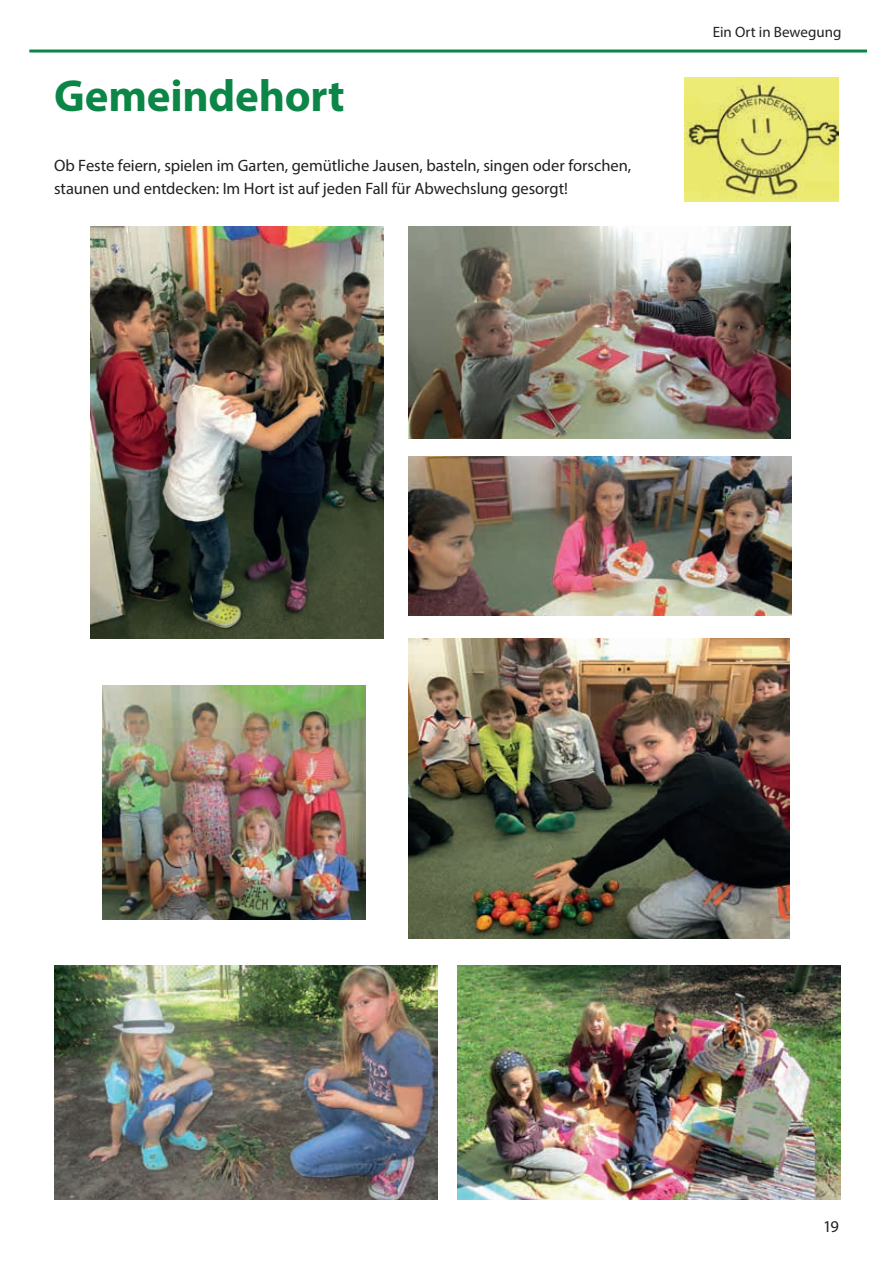
<style>
.page{position:relative;width:893px;height:1263px;background:#fff}
.page>*{position:absolute;margin:0;border:0;box-sizing:border-box;transform-origin:0 0}
.t1{font:700 45px "Myriad Pro";letter-spacing:-.005em;color:#0b8647}
.t2{font:16.5px/23.4px "Myriad Pro";color:#231f20}
.t3{font:15px "Myriad Pro";color:#231f20}
</style>
<div class="page">
<hr style="left:29px;top:50px;width:838px;height:3px;background:#0b8647">
<img style="left:55px;top:966px;width:383px;height:233px">
<img style="left:102px;top:685px;width:263px;height:234px">
<img style="left:91px;top:226px;width:293px;height:413px">
<img style="left:408px;top:226px;width:383px;height:213px">
<img style="left:408px;top:639px;width:382px;height:299px">
<img style="left:408px;top:457px;width:383px;height:158px">
<img style="left:457px;top:966px;width:383px;height:233px">
<img style="left:685px;top:77px;width:154px;height:124px">
<h1 class="t1" style="left:54px;top:67px;width:292px">Gemeindehort</h1>
<p class="t2" style="left:54px;top:153px;width:579px">Ob Feste feiern, spielen im Garten, gemütliche Jausen, basteln, singen oder forschen, staunen und entdecken: Im Hort ist auf jeden Fall für Abwechslung gesorgt!</p>
<p class="t3" style="left:713px;top:22px;width:130px">Ein Ort in Bewegung</p>
<p class="t2" style="left:823px;top:1214px;width:17px">19</p>
</div>
